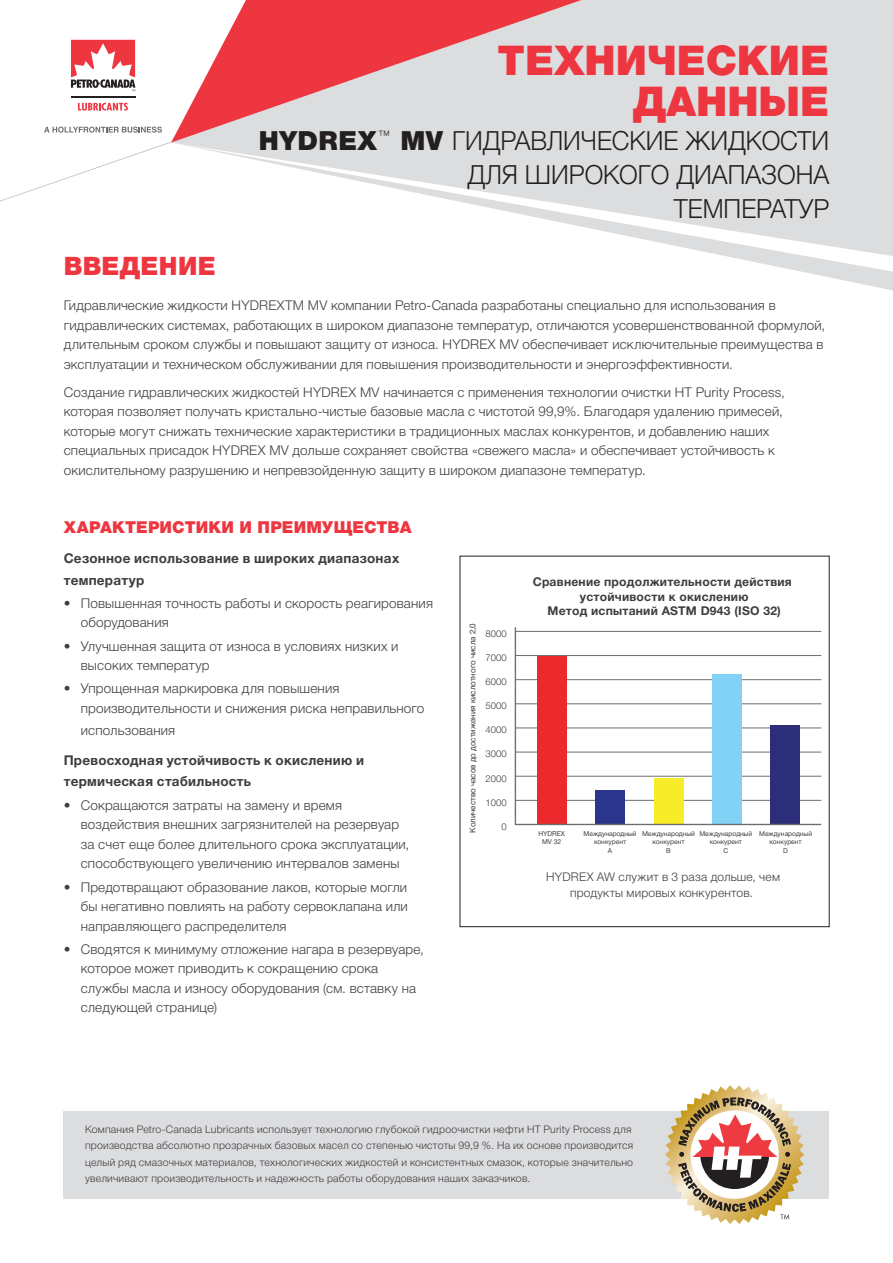
<style>
.page{position:relative;width:893px;height:1263px;background:#fff}
.page>*{position:absolute;margin:0;border:0;box-sizing:border-box;transform-origin:0 0}
.t1{font:900 41.1px/41.1px "Helvetica Neue Cyr";color:#ee3640;text-align:right}
.t2{font:300 26.4px "Helvetica Neue Cyr";letter-spacing:.13em;color:#231f20;scale:.95 1}
.t3{font:900 26.4px "Helvetica Neue Cyr";letter-spacing:.015em;color:#231f20}
.t4{font:900 25.5px "Helvetica Neue Cyr";letter-spacing:.005em;color:#ee3640}
.t5{font:900 16.5px "Helvetica Neue Cyr";letter-spacing:.01em;color:#ee3640}
.t6{font:300 13.5px/19.5px "Helvetica Neue Cyr";letter-spacing:.01em;color:#3e3e3f}
.t7{font:700 13.5px/21.6px "Helvetica Neue Cyr";letter-spacing:.015em;color:#3e3e3f}
.t8{font:700 12.15px/14.5px "Helvetica Neue Cyr";letter-spacing:.015em;color:#3e3e3f;text-align:center}
.t9{font:300 12px/16.5px "Helvetica Neue Cyr";letter-spacing:.015em;color:#3e3e3f;text-align:center}
.t10{font:300 10.5px/16.5px "Helvetica Neue Cyr";letter-spacing:.02em;color:#3e3e3f}
.t11{font:300 9.45px "Helvetica Neue Cyr";color:#3e3e3f}
.t12{font:8.1px "Helvetica Neue Cyr";letter-spacing:-.005em;color:#3e3e3f}
.t13{font:6.75px/8.1px "Helvetica Neue Cyr";letter-spacing:-.005em;color:#3e3e3f;text-align:center}
.s1{font-weight:300}
</style>
<div class="page">
<svg style="left:514px;top:627px;width:308px;height:199px"></svg>
<svg style="left:0;top:142px;width:171px;height:59px"></svg>
<svg style="left:171px;top:0;width:722px;height:143px;background:#e1b8bb"></svg>
<svg style="left:175px;top:143px;width:718px;height:148px"></svg>
<div style="left:64px;top:1111px;width:765px;height:88px;background:#dcdddf"></div>
<svg style="left:665px;top:1085px;width:139px;height:139px"></svg>
<svg style="left:44px;top:127px;width:118px;height:6px"></svg>
<svg style="left:71px;top:39px;width:65px;height:71px"></svg>
<svg style="left:71px;top:40px;width:64px;height:51px"></svg>
<hr style="left:71px;top:96px;width:64px;height:1px;background:#231f20">
<svg style="left:78px;top:103px;width:50px;height:8px"></svg>
<h1 class="t1" style="left:498px;top:40px;width:333px">Технические данные</h1>
<h2 class="t3" style="left:259px;top:126px;width:210px">HYDREX<sup>™</sup> MV <span class="s1">гидр</span></h2>
<h2 class="t2" style="left:515px;top:126px;width:121px">авлически</h2>
<h2 class="t2" style="left:664px;top:126px;width:68px">е жидк</h2>
<h2 class="t2" style="left:762px;top:126px;width:37px">ости</h2>
<h2 class="t2" style="left:468px;top:160px;width:379px">для широкого диапазона</h2>
<h2 class="t2" style="left:674px;top:194px;width:133px">темп ератур</h2>
<h3 class="t4" style="left:64px;top:252px;width:153px">Введение</h3>
<p class="t6" style="left:64px;top:296px;width:763px">Гидравлические жидкости HYDREXTM MV компании Petro-Canada разработаны специально для использования в гидравлических системах, работающих в широком диапазоне температур, отличаются усовершенствованной формулой, длительным сроком службы и повышают защиту от износа. HYDREX MV обеспечивает исключительные преимущества в эксплуатации и техническом обслуживании для повышения производительности и энергоэффективности.</p>
<p class="t6" style="left:64px;top:382px;width:723px">Создание гидравлических жидкостей HYDREX MV начинается с применения технологии очистки HT Purity Process, которая позволяет получать кристально-чистые базовые масла с чистотой 99,9%. Благодаря удалению примесей, которые могут снижать технические характеристики в традиционных маслах конкурентов, и добавлению наших специальных присадок HYDREX MV дольше сохраняет свойства «свежего масла» и обеспечивает устойчивость к окислительному разрушению и непревзойденную защиту в широком диапазоне температур.</p>
<p class="t5" style="left:64px;top:518px;width:349px">Характеристики и преимущества</p>
<p class="t7" style="left:64px;top:548px;width:337px">Сезонное использование в широких диапазонах температур</p>
<p class="t6" style="left:81px;top:593px;width:354px;text-indent:-17px">• Повышенная точность работы и скорость реагирования оборудования</p>
<p class="t6" style="left:81px;top:636px;width:319px;text-indent:-17px">• Улучшенная защита от износа в условиях низких и высоких температур</p>
<p class="t6" style="left:81px;top:679px;width:345px;text-indent:-17px">• Упрощенная маркировка для повышения производительности и снижения риска неправильного</p>
<p class="t6" style="left:81px;top:720px;width:96px">использования</p>
<p class="t7" style="left:64px;top:749px;width:302px">Превосходная устойчивость к окислению и термическая стабильность</p>
<p class="t6" style="left:81px;top:795px;width:330px;text-indent:-17px">• Сокращаются затраты на замену и время воздействия внешних загрязнителей на резервуар за счет еще более длительного срока эксплуатации, способствующего увеличению интервалов замены</p>
<p class="t6" style="left:81px;top:877px;width:329px;text-align:justify;text-indent:-17px">• Предотвращают образование лаков, которые могли бы негативно повлиять на работу сервоклапана или направляющего распределителя</p>
<p class="t6" style="left:81px;top:939px;width:345px;text-indent:-17px">• Сводятся к минимуму отложение нагара в резервуаре, которое может приводить к сокращению срока службы масла и износу оборудования (см. вставку на следующей странице)</p>
<p class="t12" style="left:468px;top:833px;width:211px;rotate:-90deg">Количество часов до достижения кислотного числа 2,0</p>
<p class="t11" style="left:486px;top:628px;width:23px">8000</p>
<p class="t11" style="left:486px;top:652px;width:23px">7000</p>
<p class="t11" style="left:486px;top:676px;width:23px">6000</p>
<p class="t11" style="left:486px;top:701px;width:23px">5000</p>
<p class="t11" style="left:486px;top:725px;width:23px">4000</p>
<p class="t11" style="left:486px;top:749px;width:23px">3000</p>
<p class="t11" style="left:486px;top:773px;width:23px">2000</p>
<p class="t11" style="left:486px;top:797px;width:23px">1000</p>
<p class="t11" style="left:501px;top:821px;width:7px">0</p>
<p class="t8" style="left:533px;top:575px;width:261px">Сравнение продолжительности действия устойчивости к окислению<br>Метод испытаний ASTM D943 (ISO 32)</p>
<p class="t13" style="left:538px;top:830px;width:28px">HYDREX<br>MV 32</p>
<p class="t13" style="left:584px;top:830px;width:54px">Международный конкурент<br>A</p>
<p class="t13" style="left:642px;top:830px;width:54px">Международный конкурент<br>B</p>
<p class="t13" style="left:699px;top:830px;width:54px">Международный конкурент<br>C</p>
<p class="t13" style="left:759px;top:830px;width:54px">Международный конкурент<br>D</p>
<p class="t9" style="left:546px;top:868px;width:235px">HYDREX AW служит в 3 раза дольше, чем продукты мировых конкурентов.</p>
<p class="t10" style="left:85px;top:1121px;width:550px">Компания Petro-Canada Lubricants использует технологию глубокой гидроочистки нефти HT Purity Process для производства абсолютно прозрачных базовых масел со степенью чистоты 99,9 %. На их основе производится целый ряд смазочных материалов, технологических жидкостей и консистентных смазок, которые значительно увеличивают производительность и надежность работы оборудования наших заказчиков.</p>
</div>
